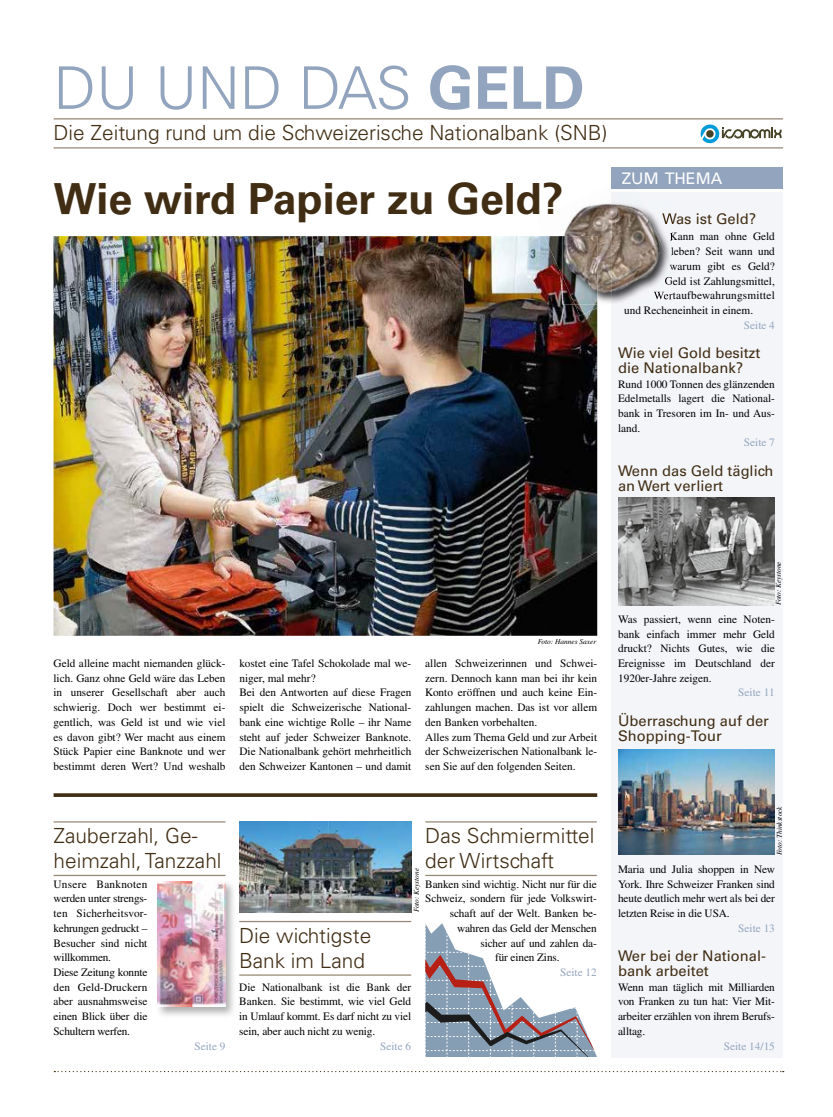
<style>
.page{position:relative;width:833px;height:1117px;background:#fff}
.page>*{position:absolute;margin:0;border:0;box-sizing:border-box;transform-origin:0 0}
.t1{font:300 58.75px "Univers CE";color:#93a5be}
.t2{font:700 42.88px "Univers CE";color:#402d14}
.t3{font:300 20.88px/24.5px "Univers CE";color:#402d14}
.t4{font:500 15.88px "Univers CE";color:#fff}
.t5{font:500 14.75px/14.8px "Univers CE";color:#402d14}
.t6{font:11.25px/14.8px "Times";color:#000;text-align:justify}
.t7{font:11.25px "Times";color:#93a5be}
.t8{font:11.25px "Times";letter-spacing:.02em;color:#000}
.t9{font:italic 7.38px "Times";color:#000}
.s1{font-weight:700}
</style>
<div class="page">
<img style="left:54px;top:236px;width:543px;height:399px">
<hr style="left:54px;top:118px;width:729px;height:1px;background:#948471">
<hr style="left:54px;top:147px;width:729px;height:1px;background:#948471">
<div style="left:611px;top:167px;width:172px;height:890px;background:#f4f5f9"></div>
<div style="left:611px;top:167px;width:172px;height:23px;background:#93a5be"></div>
<hr style="left:611px;top:189px;width:172px;height:2px;background:#fff">
<img style="left:536px;top:236px;width:62px;height:72px">
<img style="left:544px;top:236px;width:53px;height:80px">
<img style="left:639px;top:191px;width:35px;height:1px">
<svg style="left:622px;top:177px;width:12px;height:7px"></svg>
<img style="left:563px;top:203px;width:48px;height:101px">
<img style="left:562px;top:236px;width:35px;height:68px">
<img style="left:611px;top:203px;width:61px;height:99px">
<svg style="left:665px;top:262px;width:8px;height:25px"></svg>
<img style="left:618px;top:497px;width:156px;height:108px">
<img style="left:618px;top:749px;width:157px;height:104px">
<hr style="left:54px;top:793px;width:543px;height:3px;background:#402d14">
<hr style="left:239px;top:920px;width:172px;height:1px;background:#948471">
<hr style="left:239px;top:974px;width:172px;height:1px;background:#948471">
<img style="left:239px;top:821px;width:172px;height:90px">
<hr style="left:54px;top:821px;width:171px;height:1px;background:#948471">
<hr style="left:54px;top:874px;width:171px;height:1px;background:#948471">
<img style="left:157px;top:881px;width:77px;height:135px">
<img style="left:158px;top:881px;width:67px;height:125px">
<hr style="left:425px;top:821px;width:172px;height:1px;background:#948471">
<hr style="left:425px;top:874px;width:172px;height:1px;background:#948471">
<svg style="left:425px;top:923px;width:172px;height:134px"></svg>
<svg style="left:700px;top:124px;width:81px;height:19px"></svg>
<h1 class="t1" style="left:54px;top:55px;width:533px">DU UND DAS <span class="s1">GELD</span></h1>
<h3 class="t3" style="left:54px;top:121px;width:555px">Die Zeitung rund um die Schweizerische Nationalbank (SNB)</h3>
<h2 class="t2" style="left:54px;top:173px;width:511px">Wie wird Papier zu Geld?</h2>
<h3 class="t4" style="left:621px;top:169px;width:102px">ZUM THEMA</h3>
<h3 class="t5" style="left:662px;top:212px;width:95px">Was ist Geld?</h3>
<p class="t6" style="left:669px;top:229px;width:107px">Kann man ohne Geld</p>
<p class="t6" style="left:671px;top:244px;width:106px">leben? Seit wann und</p>
<p class="t6" style="left:669px;top:258px;width:107px">warum gibt es Geld?</p>
<p class="t6" style="left:664px;top:273px;width:112px">Geld ist Zahlungsmittel,</p>
<p class="t8" style="left:653px;top:289px;width:123px">Wertaufbewahrungsmittel</p>
<p class="t6" style="left:624px;top:303px;width:130px">und Recheneinheit in einem.</p>
<p class="t7" style="left:744px;top:318px;width:32px">Seite 4</p>
<h3 class="t5" style="left:618px;top:346px;width:144px">Wie viel Gold besitzt die Nationalbank?</h3>
<p class="t6" style="left:618px;top:376px;width:158px">Rund 1000 Tonnen des glänzenden Edelmetalls lagert die National&shy;bank in Tresoren im In- und Aus&shy;land.</p>
<p class="t7" style="left:744px;top:436px;width:32px">Seite 7</p>
<h3 class="t5" style="left:618px;top:463px;width:157px">Wenn das Geld täglich an Wert verliert</h3>
<p class="t9" style="left:538px;top:637px;width:60px">Foto: Hannes Saxer</p>
<p class="t6" style="left:54px;top:655px;width:173px">Geld alleine macht niemanden glück&shy;lich. Ganz ohne Geld wäre das Leben in unserer Gesellschaft aber auch schwierig. Doch wer bestimmt ei&shy;gentlich, was Geld ist und wie viel es davon gibt? Wer macht aus einem Stück Papier eine Banknote und wer bestimmt deren Wert? Und weshalb</p>
<p class="t6" style="left:239px;top:655px;width:173px;text-align:left">kostet eine Tafel Schokolade mal we&shy;niger, mal mehr?<br>Bei den Antworten auf diese Fragen spielt die Schweizerische National&shy;bank eine wichtige Rolle – ihr Name steht auf jeder Schweizer Banknote.<br>Die Nationalbank gehört mehrheitlich den Schweizer Kantonen – und damit</p>
<p class="t6" style="left:425px;top:655px;width:173px;text-align:left">allen Schweizerinnen und Schwei&shy;zern. Dennoch kann man bei ihr kein Konto eröffnen und auch keine Ein&shy;zahlungen machen. Das ist vor allem den Banken vorbehalten.<br>Alles zum Thema Geld und zur Arbeit der Schweizerischen Nationalbank le&shy;sen Sie auf den folgenden Seiten.</p>
<h3 class="t3" style="left:54px;top:824px;width:169px">Zauberzahl, Ge&shy;heimzahl, Tanzzahl</h3>
<p class="t6" style="left:54px;top:876px;width:95px;text-align:left">Unsere Banknoten werden unter strengs&shy;ten Sicherheitsvor&shy;kehrungen gedruckt –<br>Besucher sind nicht willkommen.<br>Diese Zeitung konnte den Geld-Druckern aber ausnahmsweise einen Blick über die<br>Schultern werfen.</p>
<p class="t7" style="left:194px;top:1039px;width:32px">Seite 9</p>
<h3 class="t3" style="left:425px;top:824px;width:171px">Das Schmiermittel der Wirtschaft</h3>
<p class="t6" style="left:425px;top:876px;width:173px">Banken sind wichtig. Nicht nur für die</p>
<p class="t6" style="left:425px;top:891px;width:173px">Schweiz, sondern für jede Volkswirt-</p>
<p class="t6" style="left:450px;top:905px;width:148px">schaft auf der Welt. Banken be-</p>
<p class="t6" style="left:457px;top:920px;width:141px">wahren das Geld der Menschen</p>
<p class="t6" style="left:480px;top:935px;width:118px">sicher auf und zahlen da-</p>
<p class="t6" style="left:495px;top:949px;width:66px">für einen Zins.</p>
<p class="t7" style="left:560px;top:965px;width:38px">Seite 12</p>
<p class="t9" style="left:412px;top:911px;width:45px;rotate:-90deg">Foto: Keystone</p>
<h3 class="t3" style="left:239px;top:923px;width:134px">Die wichtigste<br>Bank im Land</h3>
<p class="t6" style="left:239px;top:979px;width:173px">Die Nationalbank ist die Bank der Banken. Sie bestimmt, wie viel Geld in Umlauf kommt. Es darf nicht zu viel sein, aber auch nicht zu wenig.</p>
<p class="t7" style="left:380px;top:1039px;width:32px">Seite 6</p>
<p class="t9" style="left:774px;top:605px;width:45px;rotate:-90deg">Foto: Keystone</p>
<p class="t6" style="left:618px;top:611px;width:158px">Was passiert, wenn eine Noten&shy;bank einfach immer mehr Geld druckt? Nichts Gutes, wie die Ereignisse im Deutschland der 1920er-Jahre zeigen.</p>
<p class="t7" style="left:738px;top:686px;width:38px">Seite 11</p>
<h3 class="t5" style="left:618px;top:713px;width:152px">Überraschung auf der<br>Shopping-Tour</h3>
<p class="t9" style="left:775px;top:855px;width:51px;rotate:-90deg">Foto: Thinkstock</p>
<p class="t6" style="left:618px;top:861px;width:158px">Maria und Julia shoppen in New York. Ihre Schweizer Franken sind heute deutlich mehr wert als bei der letzten Reise in die USA.</p>
<p class="t7" style="left:738px;top:921px;width:38px">Seite 13</p>
<h3 class="t5" style="left:618px;top:948px;width:149px">Wer bei der National&shy;bank arbeitet</h3>
<p class="t6" style="left:618px;top:979px;width:158px">Wenn man täglich mit Milliarden von Franken zu tun hat: Vier Mit&shy;arbeiter erzählen von ihrem Berufs&shy;alltag.</p>
<p class="t7" style="left:724px;top:1039px;width:53px">Seite 14/15</p>
</div>
